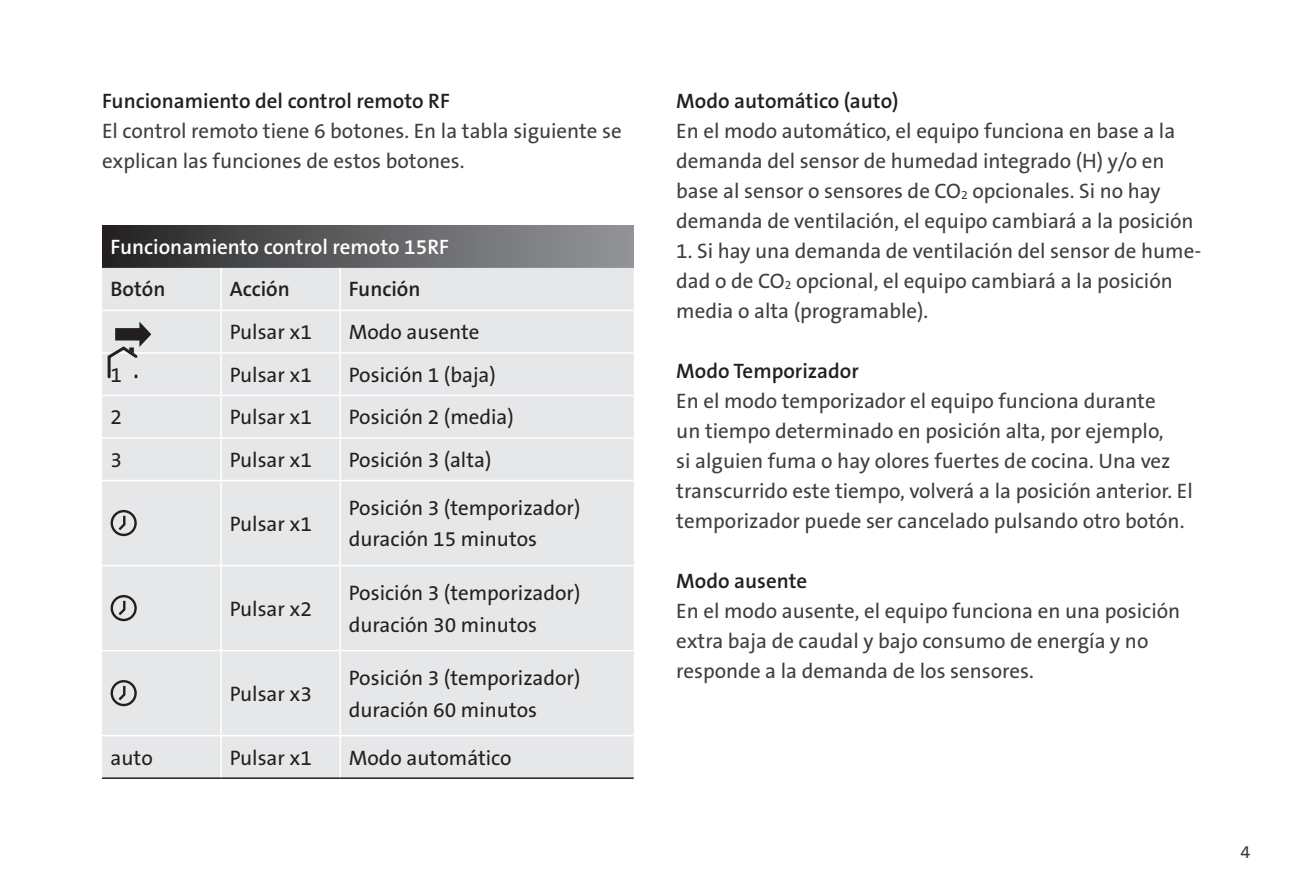
<style>
.page{position:relative;width:1293px;height:893px;background:#fff}
.page>*{position:absolute;margin:0;border:0;box-sizing:border-box;transform-origin:0 0}
.plat_9_12{font:21px/30px "The Sans B5 Plain";color:#3e3e3f}
.plat_tabel_8_12{font:21px/31.5px "The Sans B5 Plain";color:#231f20}
.Handleiding_Tussenko{font:600 21px "The Sans B6";color:#231f20}
.kop_tabel_8_12{font:600 21px "The Sans B6";color:#fff}
.plat_tabel_8_12-2{font:600 21px "The Sans B6";color:#231f20}
.plat_9_12-2{font:18px "The Sans B5 Plain";color:#3e3e3f}
.s1{font-size:12.3px}
</style>
<div class="page">
<div style="left:102px;top:225px;width:532px;height:43px;background:linear-gradient(to right,#272526,#95989c)"></div>
<div style="left:102px;top:268px;width:532px;height:509px;background:#e6e7e9"></div>
<hr style="left:220px;top:268px;width:2px;height:42px;background:#fff">
<hr style="left:102px;top:310px;width:119px;height:1px;background:#fff">
<hr style="left:221px;top:310px;width:119px;height:1px;background:#fff">
<hr style="left:220px;top:311px;width:2px;height:41px;background:#fff">
<hr style="left:340px;top:310px;width:294px;height:1px;background:#fff">
<hr style="left:102px;top:352px;width:119px;height:2px;background:#fff">
<hr style="left:221px;top:352px;width:119px;height:2px;background:#fff">
<hr style="left:220px;top:354px;width:2px;height:41px;background:#fff">
<hr style="left:340px;top:352px;width:294px;height:2px;background:#fff">
<hr style="left:102px;top:395px;width:119px;height:1px;background:#fff">
<hr style="left:221px;top:395px;width:119px;height:1px;background:#fff">
<hr style="left:220px;top:396px;width:2px;height:41px;background:#fff">
<hr style="left:340px;top:395px;width:294px;height:1px;background:#fff">
<hr style="left:102px;top:437px;width:119px;height:2px;background:#fff">
<hr style="left:221px;top:437px;width:119px;height:2px;background:#fff">
<hr style="left:220px;top:439px;width:2px;height:41px;background:#fff">
<hr style="left:340px;top:437px;width:294px;height:2px;background:#fff">
<hr style="left:220px;top:481px;width:2px;height:84px;background:#fff">
<hr style="left:220px;top:566px;width:2px;height:84px;background:#fff">
<hr style="left:220px;top:651px;width:2px;height:84px;background:#fff">
<hr style="left:220px;top:736px;width:2px;height:41px;background:#fff">
<hr style="left:102px;top:480px;width:119px;height:1px;background:#fff">
<hr style="left:221px;top:480px;width:119px;height:1px;background:#fff">
<hr style="left:340px;top:480px;width:294px;height:1px;background:#fff">
<hr style="left:102px;top:565px;width:119px;height:1px;background:#fff">
<hr style="left:221px;top:565px;width:119px;height:1px;background:#fff">
<hr style="left:340px;top:565px;width:294px;height:1px;background:#fff">
<hr style="left:102px;top:650px;width:119px;height:1px;background:#fff">
<hr style="left:221px;top:650px;width:119px;height:1px;background:#fff">
<hr style="left:340px;top:650px;width:294px;height:1px;background:#fff">
<hr style="left:102px;top:735px;width:119px;height:1px;background:#fff">
<hr style="left:221px;top:735px;width:119px;height:1px;background:#fff">
<hr style="left:340px;top:735px;width:294px;height:1px;background:#fff">
<hr style="left:339px;top:268px;width:2px;height:42px;background:#fff">
<hr style="left:339px;top:311px;width:2px;height:41px;background:#fff">
<hr style="left:339px;top:354px;width:2px;height:41px;background:#fff">
<hr style="left:339px;top:439px;width:2px;height:41px;background:#fff">
<hr style="left:339px;top:481px;width:2px;height:84px;background:#fff">
<hr style="left:339px;top:566px;width:2px;height:84px;background:#fff">
<hr style="left:339px;top:651px;width:2px;height:84px;background:#fff">
<hr style="left:339px;top:736px;width:2px;height:41px;background:#fff">
<hr style="left:339px;top:396px;width:2px;height:41px;background:#fff">
<hr style="left:102px;top:777px;width:119px;height:2px;background:#231f20">
<hr style="left:221px;top:777px;width:119px;height:2px;background:#231f20">
<hr style="left:340px;top:777px;width:294px;height:2px;background:#231f20">
<div style="left:111px;top:510px;width:26px;height:26px;border:2px solid #231f20;border-radius:50%"></div>
<svg style="left:116px;top:513px;width:11px;height:20px"></svg>
<div style="left:111px;top:595px;width:26px;height:26px;border:2px solid #231f20;border-radius:50%"></div>
<svg style="left:116px;top:598px;width:11px;height:20px"></svg>
<div style="left:111px;top:680px;width:26px;height:26px;border:2px solid #231f20;border-radius:50%"></div>
<svg style="left:116px;top:683px;width:11px;height:20px"></svg>
<svg style="left:106px;top:322px;width:45px;height:58px;background:#b6b6b7"></svg>
<p class="Handleiding_Tussenko" style="left:102px;top:90px;width:349px">Funcionamiento del control remoto RF</p>
<p class="plat_9_12" style="left:102px;top:117px;width:521px">El control remoto tiene 6 botones. En la tabla siguiente se explican las funciones de estos botones.</p>
<p class="kop_tabel_8_12" style="left:111px;top:236px;width:340px">Funcionamiento control remoto 15RF</p>
<p class="plat_tabel_8_12-2" style="left:111px;top:278px;width:56px">Botón</p>
<p class="plat_tabel_8_12-2" style="left:230px;top:278px;width:62px">Acción</p>
<p class="plat_tabel_8_12-2" style="left:349px;top:278px;width:73px">Función</p>
<p class="plat_tabel_8_12" style="left:230px;top:317px;width:84px">Pulsar x1</p>
<p class="plat_tabel_8_12" style="left:349px;top:317px;width:132px">Modo ausente</p>
<p class="plat_tabel_8_12" style="left:111px;top:360px;width:13px">1</p>
<p class="plat_tabel_8_12" style="left:230px;top:360px;width:84px">Pulsar x1</p>
<p class="plat_tabel_8_12" style="left:349px;top:360px;width:149px">Posición 1 (baja)</p>
<p class="plat_tabel_8_12" style="left:111px;top:402px;width:13px">2</p>
<p class="plat_tabel_8_12" style="left:230px;top:402px;width:84px">Pulsar x1</p>
<p class="plat_tabel_8_12" style="left:349px;top:402px;width:167px">Posición 2 (media)</p>
<p class="plat_tabel_8_12" style="left:111px;top:445px;width:13px">3</p>
<p class="plat_tabel_8_12" style="left:230px;top:445px;width:84px">Pulsar x1</p>
<p class="plat_tabel_8_12" style="left:349px;top:445px;width:144px">Posición 3 (alta)</p>
<p class="plat_tabel_8_12" style="left:230px;top:509px;width:84px">Pulsar x1</p>
<p class="plat_tabel_8_12" style="left:230px;top:594px;width:84px">Pulsar x2</p>
<p class="plat_tabel_8_12" style="left:230px;top:679px;width:84px">Pulsar x3</p>
<p class="plat_tabel_8_12" style="left:349px;top:493px;width:233px">Posición 3 (temporizador) duración 15 minutos</p>
<p class="plat_tabel_8_12" style="left:349px;top:578px;width:233px">Posición 3 (temporizador) duración 30 minutos</p>
<p class="plat_tabel_8_12" style="left:349px;top:663px;width:233px">Posición 3 (temporizador) duración 60 minutos</p>
<p class="plat_tabel_8_12" style="left:111px;top:742px;width:44px">auto</p>
<p class="plat_tabel_8_12" style="left:230px;top:742px;width:84px">Pulsar x1</p>
<p class="plat_tabel_8_12" style="left:349px;top:742px;width:164px">Modo automático</p>
<p class="Handleiding_Tussenko" style="left:676px;top:90px;width:224px">Modo automático (auto)</p>
<p class="plat_9_12" style="left:676px;top:117px;width:519px">En el modo automático, el equipo funciona en base a la demanda del sensor de humedad integrado (H) y/o en base al sensor o sensores de CO<span class="s1">2</span> opcionales. Si no hay demanda de ventilación, el equipo cambiará a la posición</p>
<p class="plat_9_12" style="left:676px;top:237px;width:526px">1. Si hay una demanda de ventilación del sensor de hume&shy;dad o de CO<span class="s1">2</span> opcional, el equipo cambiará a la posición media o alta (programable).</p>
<p class="Handleiding_Tussenko" style="left:676px;top:360px;width:184px">Modo Temporizador</p>
<p class="plat_9_12" style="left:676px;top:387px;width:518px">En el modo temporizador el equipo funciona durante<br>un tiempo determinado en posición alta, por ejemplo,<br>si alguien fuma o hay olores fuertes de cocina. Una vez transcurrido este tiempo, volverá a la posición anterior. El temporizador puede ser cancelado pulsando otro botón.</p>
<p class="Handleiding_Tussenko" style="left:676px;top:570px;width:132px">Modo ausente</p>
<p class="plat_9_12" style="left:676px;top:597px;width:505px">En el modo ausente, el equipo funciona en una posición extra baja de caudal y bajo consumo de energía y no responde a la demanda de los sensores.</p>
<p class="plat_9_12-2" style="left:1240px;top:843px;width:11px">4</p>
</div>
